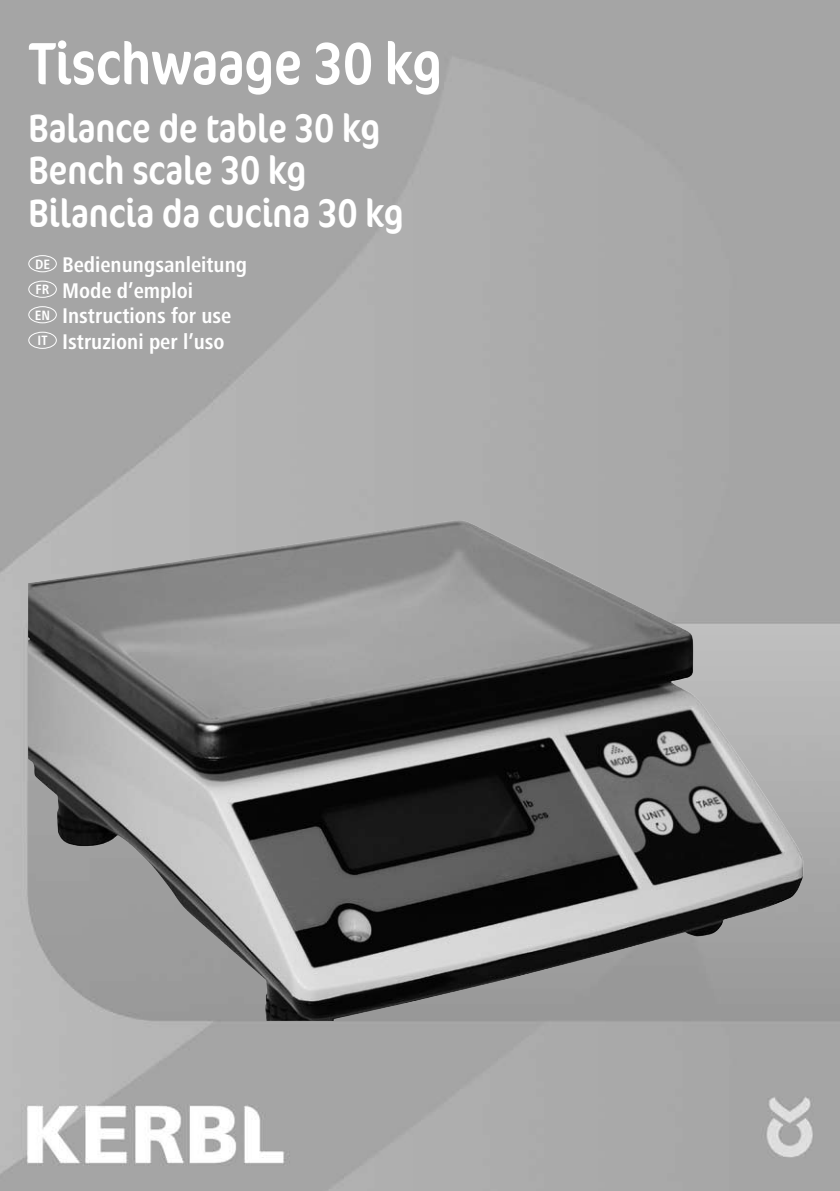
<style>
.page{position:relative;width:840px;height:1191px;background:#fff}
.page>*{position:absolute;margin:0;border:0;box-sizing:border-box;transform-origin:0 0}
.t1{font:condensed 60px "Cocon Offc Pro";color:#fff}
.t2{font:condensed 40px/42.6px "Cocon Offc Pro";color:#fff}
.t3{font:700 condensed 22px/25.6px "Frutiger Next LTW1 G";color:#fff}
</style>
<div class="page">
<img style="left:0;top:0;width:839px;height:1191px">
<div style="left:28px;top:255px;width:29px;height:17px;border:1px solid #fff;border-radius:50%"></div>
<div style="left:28px;top:281px;width:29px;height:17px;border:1px solid #fff;border-radius:50%"></div>
<div style="left:28px;top:306px;width:29px;height:17px;border:1px solid #fff;border-radius:50%"></div>
<div style="left:28px;top:332px;width:29px;height:17px;border:1px solid #fff;border-radius:50%"></div>
<img style="left:28px;top:520px;width:429px;height:482px">
<h1 class="t1" style="left:28px;top:23px;width:415px">Tischwaage 30 kg</h1>
<h2 class="t2" style="left:28px;top:106px;width:376px">Balance de table 30 kg<br>Bench scale 30 kg<br>Bilancia da cucina 30 kg</h2>
<p class="t3" style="left:35px;top:252px;width:214px"><sup>DE</sup> Bedienungsanleitung<br><sup>FR</sup> Mode d’emploi<br><sup>EN</sup> Instructions for use<br><sup>IT</sup> Istruzioni per l’uso</p>
</div>
